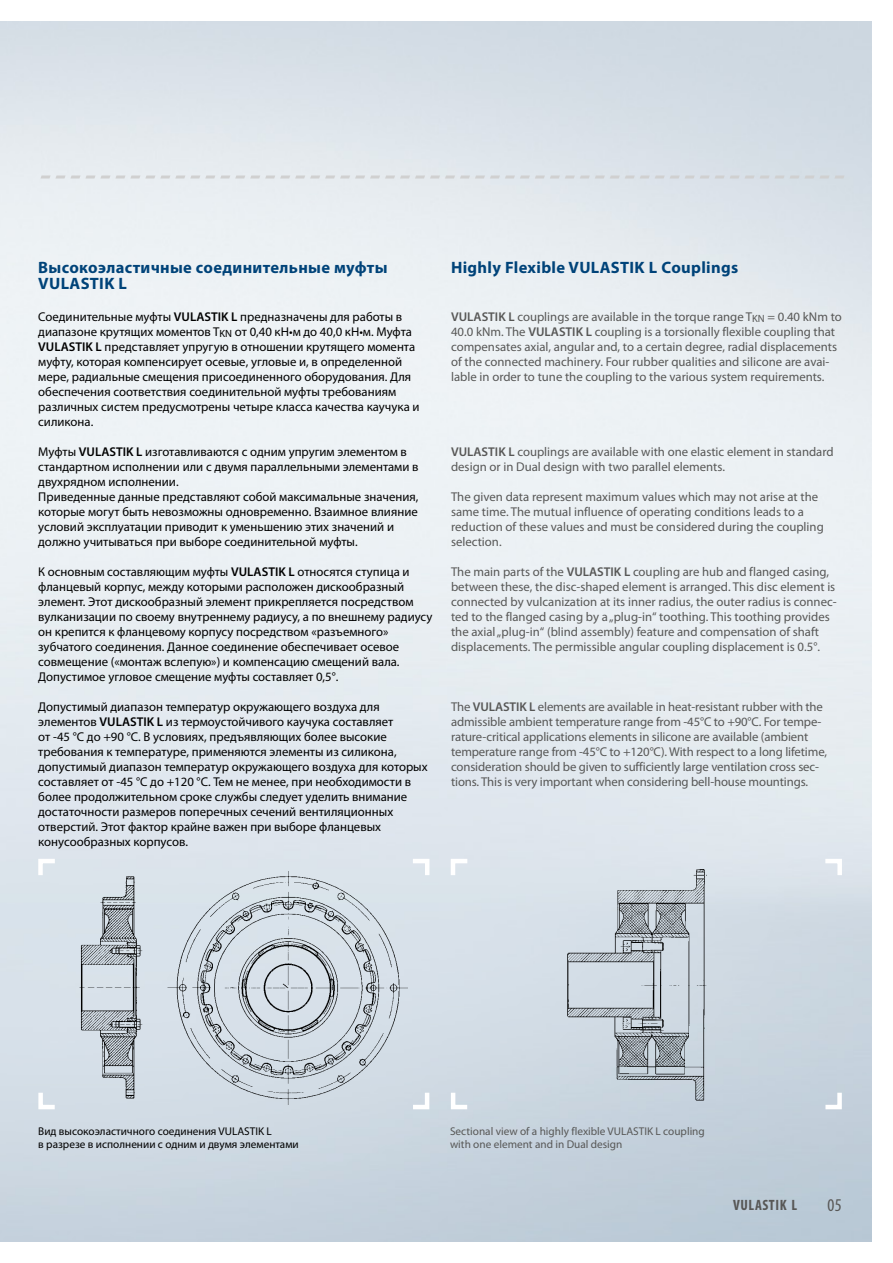
<style>
.page{position:relative;width:893px;height:1263px;background:#fff}
.page>*{position:absolute;margin:0;border:0;box-sizing:border-box;transform-origin:0 0}
.t1{font:condensed 18px "Myriad Pro";color:#575756}
.t2{font:700 16.5px/16.5px "Myriad Pro";letter-spacing:.02em;color:#004379}
.t3{font:700 condensed 15px "Myriad Pro";color:#575756}
.t4{font:12.75px/15px "Myriad Pro";color:#000}
.t5{font:12.75px/15px "Myriad Pro";color:#575756}
.t6{font:11.25px/13.5px "Myriad Pro";color:#000}
.t7{font:11.25px/13.5px "Myriad Pro";color:#575756}
.s1{font-weight:600}
</style>
<div class="page">
<svg style="left:41px;top:175px;width:803px;height:3px;background:#d8dbde"></svg>
<div style="left:72px;top:865px;width:337px;height:247px;background:#d6e0e9"></div>
<img style="left:79px;top:871px;width:329px;height:233px">
<img style="left:564px;top:869px;width:142px;height:232px">
<svg style="left:408px;top:856px;width:24px;height:24px"></svg>
<svg style="left:409px;top:1088px;width:23px;height:23px"></svg>
<svg style="left:36px;top:856px;width:23px;height:24px"></svg>
<svg style="left:36px;top:1088px;width:23px;height:23px"></svg>
<svg style="left:821px;top:856px;width:23px;height:24px"></svg>
<svg style="left:821px;top:1088px;width:23px;height:23px"></svg>
<svg style="left:448px;top:856px;width:24px;height:24px"></svg>
<svg style="left:449px;top:1088px;width:23px;height:23px"></svg>
<p class="t2" style="left:38px;top:258px;width:351px">Высокоэластичные соединительные муфты<br>VULASTIK L</p>
<p class="t4" style="left:38px;top:309px;width:383px">Соединительные муфты <span class="s1">VULASTIK L</span> предназначены для работы в диапазоне крутящих моментов T<sub>KN</sub> от 0,40 кН•м до 40,0 кН•м. Муфта <span class="s1">VULASTIK L</span> представляет упругую в отношении крутящего момента муфту, которая компенсирует осевые, угловые и, в определенной мере, радиальные смещения присоединенного оборудования. Для обеспечения соответствия соединительной муфты требованиям различных систем предусмотрены четыре класса качества каучука и силикона.</p>
<p class="t4" style="left:38px;top:444px;width:382px">Муфты <span class="s1">VULASTIK L</span> изготавливаются с одним упругим элементом в стандартном исполнении или с двумя параллельными элементами в двухрядном исполнении.<br>Приведенные данные представляют собой максимальные значения, которые могут быть невозможны одновременно. Взаимное влияние условий эксплуатации приводит к уменьшению этих значений и должно учитываться при выборе соединительной муфты.</p>
<p class="t4" style="left:38px;top:564px;width:396px">К основным составляющим муфты <span class="s1">VULASTIK L</span> относятся ступица и фланцевый корпус, между которыми расположен дискообразный элемент. Этот дискообразный элемент прикрепляется посредством вулканизации по своему внутреннему радиусу, а по внешнему радиусу он крепится к фланцевому корпусу посредством «разъемного» зубчатого соединения. Данное соединение обеспечивает осевое совмещение («монтаж вслепую») и компенсацию смещений вала.<br>Допустимое угловое смещение муфты составляет 0,5°.</p>
<p class="t4" style="left:38px;top:699px;width:391px">Допустимый диапазон температур окружающего воздуха для элементов <span class="s1">VULASTIK L</span> из термоустойчивого каучука составляет<br>от -45 °C до +90 °C. В условиях, предъявляющих более высокие требования к температуре, применяются элементы из силикона, допустимый диапазон температур окружающего воздуха для которых составляет от -45 °C до +120 °C. Тем не менее, при необходимости в более продолжительном сроке службы следует уделить внимание достаточности размеров поперечных сечений вентиляционных отверстий. Этот фактор крайне важен при выборе фланцевых конусообразных корпусов.</p>
<p class="t2" style="left:451px;top:258px;width:289px">Highly Flexible VULASTIK L Couplings</p>
<p class="t5" style="left:451px;top:309px;width:392px"><span class="s1">VULASTIK L</span> couplings are available in the torque range T<sub>KN</sub> = 0.40 kNm to 40.0 kNm. The <span class="s1">VULASTIK L</span> coupling is a torsionally flexible coupling that compensates axial, angular and, to a certain degree, radial displacements of the connected machinery. Four rubber qualities and silicone are avai&shy;lable in order to tune the coupling to the various system requirements.</p>
<p class="t5" style="left:451px;top:444px;width:384px"><span class="s1">VULASTIK L</span> couplings are available with one elastic element in standard design or in Dual design with two parallel elements.</p>
<p class="t5" style="left:451px;top:489px;width:374px">The given data represent maximum values which may not arise at the same time. The mutual influence of operating conditions leads to a reduction of these values and must be considered during the coupling selection.</p>
<p class="t5" style="left:451px;top:564px;width:387px">The main parts of the <span class="s1">VULASTIK L</span> coupling are hub and flanged casing, between these, the disc-shaped element is arranged. This disc element is connected by vulcanization at its inner radius, the outer radius is connec&shy;ted to the flanged casing by a „plug-in“ toothing. This toothing provides the axial „plug-in“ (blind assembly) feature and compensation of shaft displacements. The permissible angular coupling displacement is 0.5°.</p>
<p class="t5" style="left:451px;top:699px;width:377px">The <span class="s1">VULASTIK L</span> elements are available in heat-resistant rubber with the admissible ambient temperature range from -45°C to +90°C. For tempe&shy;rature-critical applications elements in silicone are available (ambient temperature range from -45°C to +120°C). With respect to a long lifetime, consideration should be given to sufficiently large ventilation cross sec&shy;tions. This is very important when considering bell-house mountings.</p>
<p class="t6" style="left:38px;top:1124px;width:262px">Вид высокоэластичного соединения VULASTIK L<br>в разрезе в исполнении с одним и двумя элементами</p>
<p class="t7" style="left:450px;top:1124px;width:256px">Sectional view of a highly flexible VULASTIK L coupling with one element and in Dual design</p>
<p class="t3" style="left:733px;top:1196px;width:15px">VULASTI</p>
<p class="t3" style="left:780px;top:1196px;width:18px">K L</p>
<h1 class="t1" style="left:827px;top:1194px;width:16px">05</h1>
</div>
